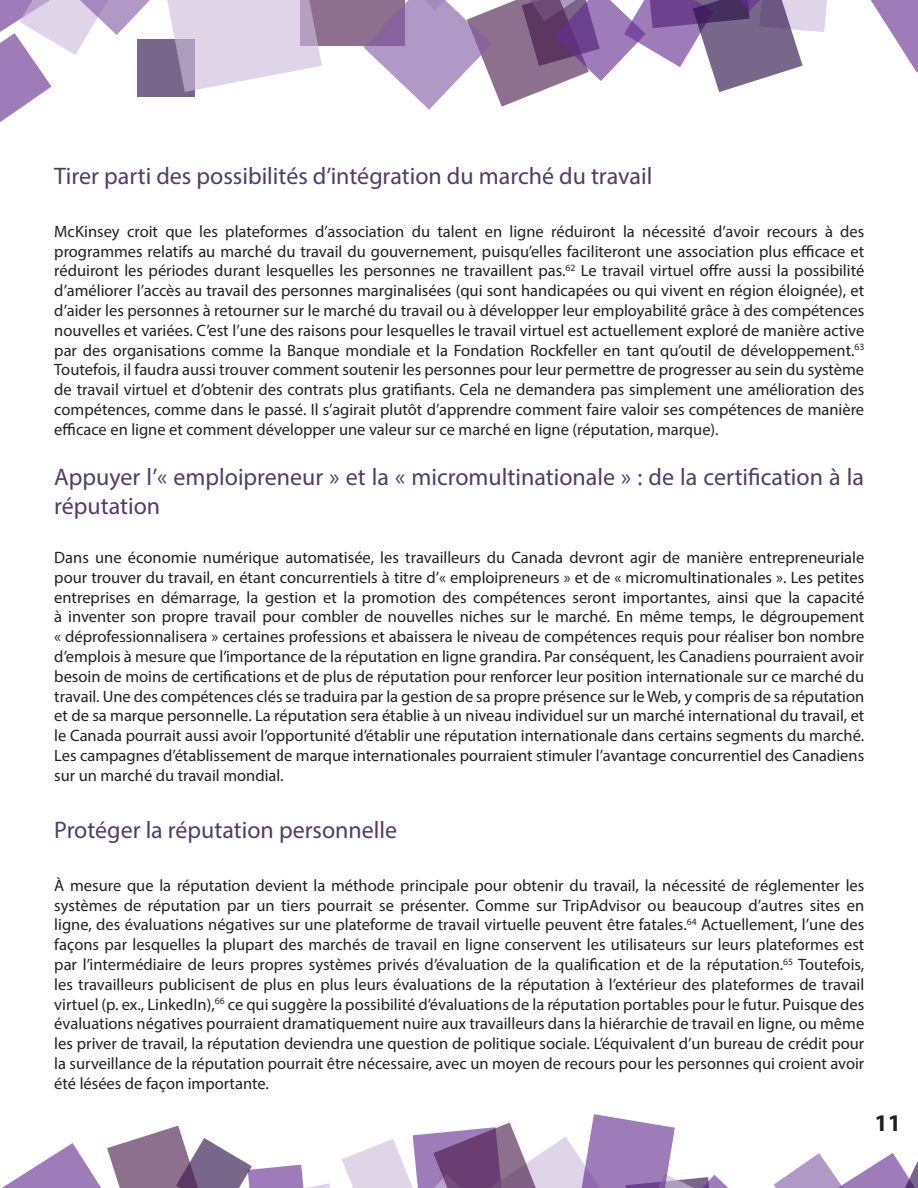
<style>
.page{position:relative;width:918px;height:1188px;background:#fff}
.page>*{position:absolute;margin:0;border:0;box-sizing:border-box;transform-origin:0 0}
.t1{font:24px/28.8px "Myriad Pro";color:#523b66}
.t2{font:700 24px "Myriad Pro";color:#231f20}
.t3{font:16.5px/19.8px "Myriad Pro";color:#231f20;text-align:justify}
</style>
<div class="page">
<div style="left:300px;top:0;width:104px;height:46px;background:#8d708e"></div>
<svg style="left:0;top:0;width:322px;height:122px"></svg>
<svg style="left:870px;top:0;width:48px;height:73px"></svg>
<svg style="left:363px;top:0;width:464px;height:110px"></svg>
<svg style="left:774px;top:1153px;width:144px;height:35px"></svg>
<svg style="left:2px;top:1114px;width:726px;height:74px"></svg>
<h1 class="t1" style="left:54px;top:162px;width:600px">Tirer parti des possibilités d’intégration du marché du travail</h1>
<p class="t3" style="left:54px;top:221px;width:812px">McKinsey croit que les plateformes d’association du talent en ligne réduiront la nécessité d’avoir recours à des programmes relatifs au marché du travail du gouvernement, puisqu’elles faciliteront une association plus efficace et réduiront les périodes durant lesquelles les personnes ne travaillent pas.<sup>62</sup> Le travail virtuel offre aussi la possibilité d’améliorer l’accès au travail des personnes marginalisées (qui sont handicapées ou qui vivent en région éloignée), et d’aider les personnes à retourner sur le marché du travail ou à développer leur employabilité grâce à des compétences nouvelles et variées. C’est l’une des raisons pour lesquelles le travail virtuel est actuellement exploré de manière active par des organisations comme la Banque mondiale et la Fondation Rockfeller en tant qu’outil de développement.<sup>63<br></sup>Toutefois, il faudra aussi trouver comment soutenir les personnes pour leur permettre de progresser au sein du système de travail virtuel et d’obtenir des contrats plus gratifiants. Cela ne demandera pas simplement une amélioration des compétences, comme dans le passé. Il s’agirait plutôt d’apprendre comment faire valoir ses compétences de manière efficace en ligne et comment développer une valeur sur ce marché en ligne (réputation, marque).</p>
<h1 class="t1" style="left:54px;top:462px;width:811px">Appuyer l’« emploipreneur » et la « micromultinationale » : de la certification à la réputation</h1>
<p class="t3" style="left:54px;top:547px;width:812px">Dans une économie numérique automatisée, les travailleurs du Canada devront agir de manière entrepreneuriale pour trouver du travail, en étant concurrentiels à titre d’« emploipreneurs » et de « micromultinationales ». Les petites entreprises en démarrage, la gestion et la promotion des compétences seront importantes, ainsi que la capacité à inventer son propre travail pour combler de nouvelles niches sur le marché. En même temps, le dégroupement « déprofessionnalisera » certaines professions et abaissera le niveau de compétences requis pour réaliser bon nombre d’emplois à mesure que l’importance de la réputation en ligne grandira. Par conséquent, les Canadiens pourraient avoir besoin de moins de certifications et de plus de réputation pour renforcer leur position internationale sur ce marché du travail. Une des compétences clés se traduira par la gestion de sa propre présence sur le Web, y compris de sa réputation et de sa marque personnelle. La réputation sera établie à un niveau individuel sur un marché international du travail, et le Canada pourrait aussi avoir l’opportunité d’établir une réputation internationale dans certains segments du marché.<br>Les campagnes d’établissement de marque internationales pourraient stimuler l’avantage concurrentiel des Canadiens sur un marché du travail mondial.</p>
<h1 class="t1" style="left:54px;top:816px;width:344px">Protéger la réputation personnelle</h1>
<p class="t3" style="left:54px;top:875px;width:812px">À mesure que la réputation devient la méthode principale pour obtenir du travail, la nécessité de réglementer les systèmes de réputation par un tiers pourrait se présenter. Comme sur TripAdvisor ou beaucoup d’autres sites en ligne, des évaluations négatives sur une plateforme de travail virtuelle peuvent être fatales.<sup>64</sup> Actuellement, l’une des façons par lesquelles la plupart des marchés de travail en ligne conservent les utilisateurs sur leurs plateformes est par l’intermédiaire de leurs propres systèmes privés d’évaluation de la qualification et de la réputation.<sup>65</sup> Toutefois, les travailleurs publicisent de plus en plus leurs évaluations de la réputation à l’extérieur des plateformes de travail virtuel (p. ex., LinkedIn),<sup>66</sup> ce qui suggère la possibilité d’évaluations de la réputation portables pour le futur. Puisque des évaluations négatives pourraient dramatiquement nuire aux travailleurs dans la hiérarchie de travail en ligne, ou même les priver de travail, la réputation deviendra une question de politique sociale. L’équivalent d’un bureau de crédit pour la surveillance de la réputation pourrait être nécessaire, avec un moyen de recours pour les personnes qui croient avoir été lésées de façon importante.</p>
<h1 class="t2" style="left:875px;top:1107px;width:28px">11</h1>
</div>
